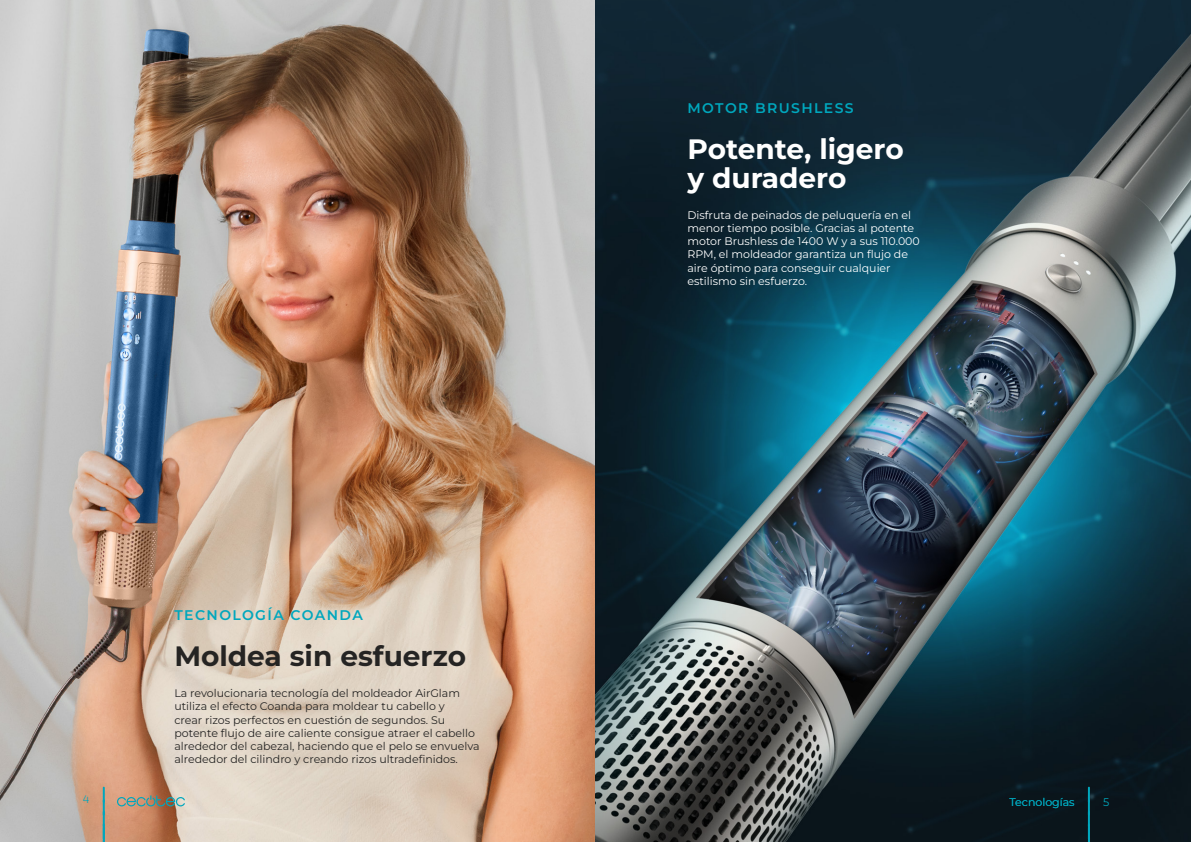
<style>
.page{position:relative;width:1191px;height:842px;background:#fff}
.page>*{position:absolute;margin:0;border:0;box-sizing:border-box;transform-origin:0 0}
.N1_Titular_B_-_Creativo{font:700 28px/29px "Montserrat";color:#fff}
.N1_Titular_B_-_Creativo-2{font:700 28px "Montserrat";color:#252423}
.Tecnología_A_-_Creativo{font:600 14px "Montserrat";letter-spacing:.1em;color:#00a7bd}
.Body_B_-_Creativo{font:11px/13.2px "Montserrat";color:#252423}
.Body_B_-_Creativo-2{font:11px/13.2px "Montserrat";color:#fff}
.Pestaña_A_-_Maestra{font:11px "Montserrat";color:#00a7bd}
.t1{font:11px "Exo 2";color:#00a7bd}
</style>
<div class="page">
<img style="left:0;top:0;width:1191px;height:842px">
<svg style="left:117px;top:795px;width:68px;height:11px"></svg>
<svg style="left:1088px;top:787px;width:2px;height:55px"></svg>
<svg style="left:103px;top:787px;width:2px;height:55px"></svg>
<p class="Tecnología_A_-_Creativo" style="left:174px;top:606px;width:190px">TECNOLOGÍA COANDA</p>
<p class="N1_Titular_B_-_Creativo-2" style="left:174px;top:637px;width:293px">Moldea sin esfuerzo</p>
<p class="Body_B_-_Creativo" style="left:174px;top:686px;width:307px">La revolucionaria tecnología del moldeador AirGlam utiliza el efecto Coanda para moldear tu cabello y<br>crear rizos perfectos en cuestión de segundos. Su potente flujo de aire caliente consigue atraer el cabello alrededor del cabezal, haciendo que el pelo se envuelva alrededor del cilindro y creando rizos ultradefinidos.</p>
<p class="Tecnología_A_-_Creativo" style="left:687px;top:98px;width:168px">MOTOR BRUSHLESS</p>
<p class="N1_Titular_B_-_Creativo" style="left:687px;top:133px;width:218px">Potente, ligero y duradero</p>
<p class="Body_B_-_Creativo-2" style="left:687px;top:208px;width:234px">Disfruta de peinados de peluquería en el menor tiempo posible. Gracias al potente motor Brushless de 1400 W y a sus 110.000<br>RPM, el moldeador garantiza un flujo de aire óptimo para conseguir cualquier estilismo sin esfuerzo.</p>
<p class="t1" style="left:83px;top:791px;width:8px">4</p>
<p class="Pestaña_A_-_Maestra" style="left:1009px;top:795px;width:67px">Tecnologías</p>
<p class="Pestaña_A_-_Maestra" style="left:1103px;top:795px;width:8px">5</p>
</div>
